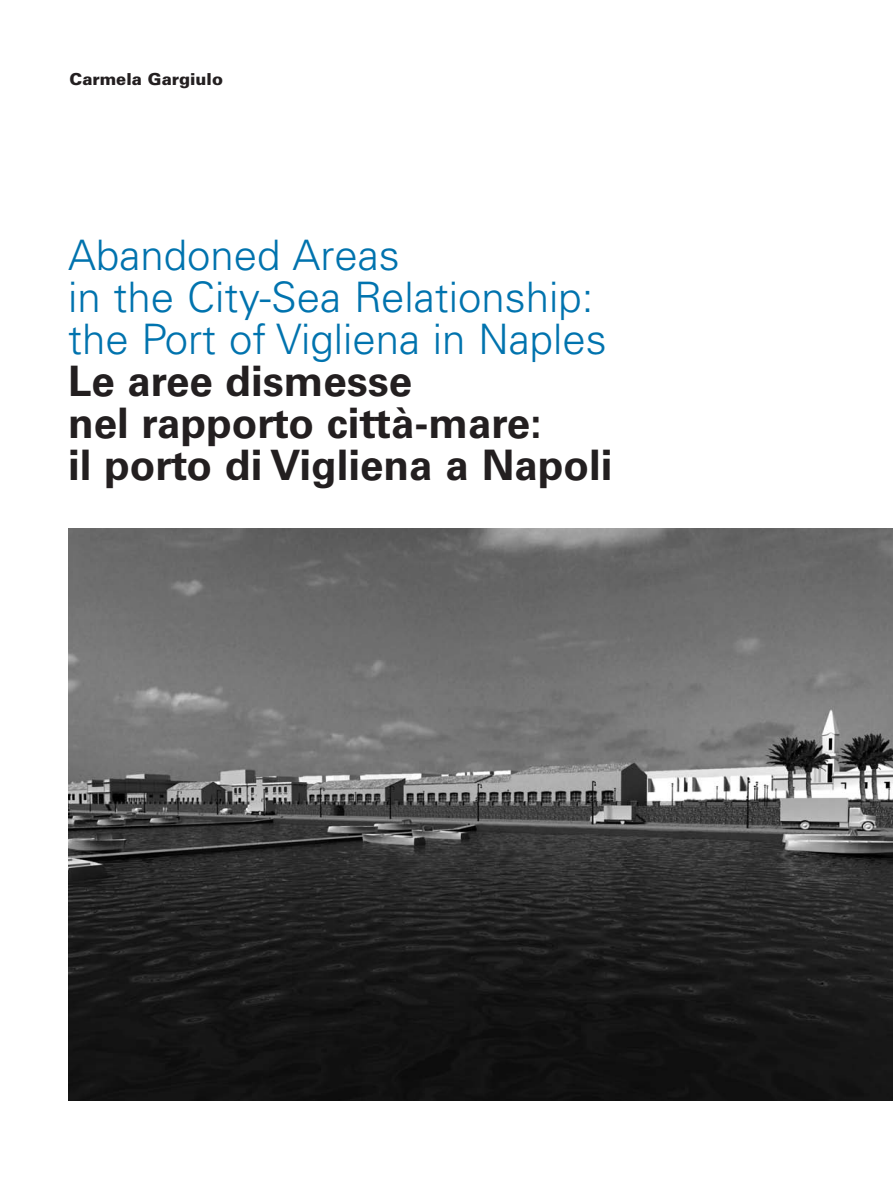
<style>
.page{position:relative;width:893px;height:1191px;background:#fff}
.page>*{position:absolute;margin:0;border:0;box-sizing:border-box;transform-origin:0 0}
.t1{font:300 42px/42px "Univers";color:#0073ae}
.t2{font:700 42px/42px "Univers";color:#231f20}
.t3{font:900 16.5px "Univers";color:#231f20}
</style>
<div class="page">
<img style="left:68px;top:528px;width:825px;height:572px">
<p class="t3" style="left:70px;top:73px;width:155px">Carmela Gargiulo</p>
<p class="t1" style="left:68px;top:238px;width:540px">Abandoned Areas<br>in the City-Sea Relationship: the Port of Vigliena in Naples</p>
<p class="t2" style="left:68px;top:364px;width:546px">Le aree dismesse<br>nel rapporto città-mare:<br>il porto di Vigliena a Napoli</p>
</div>
